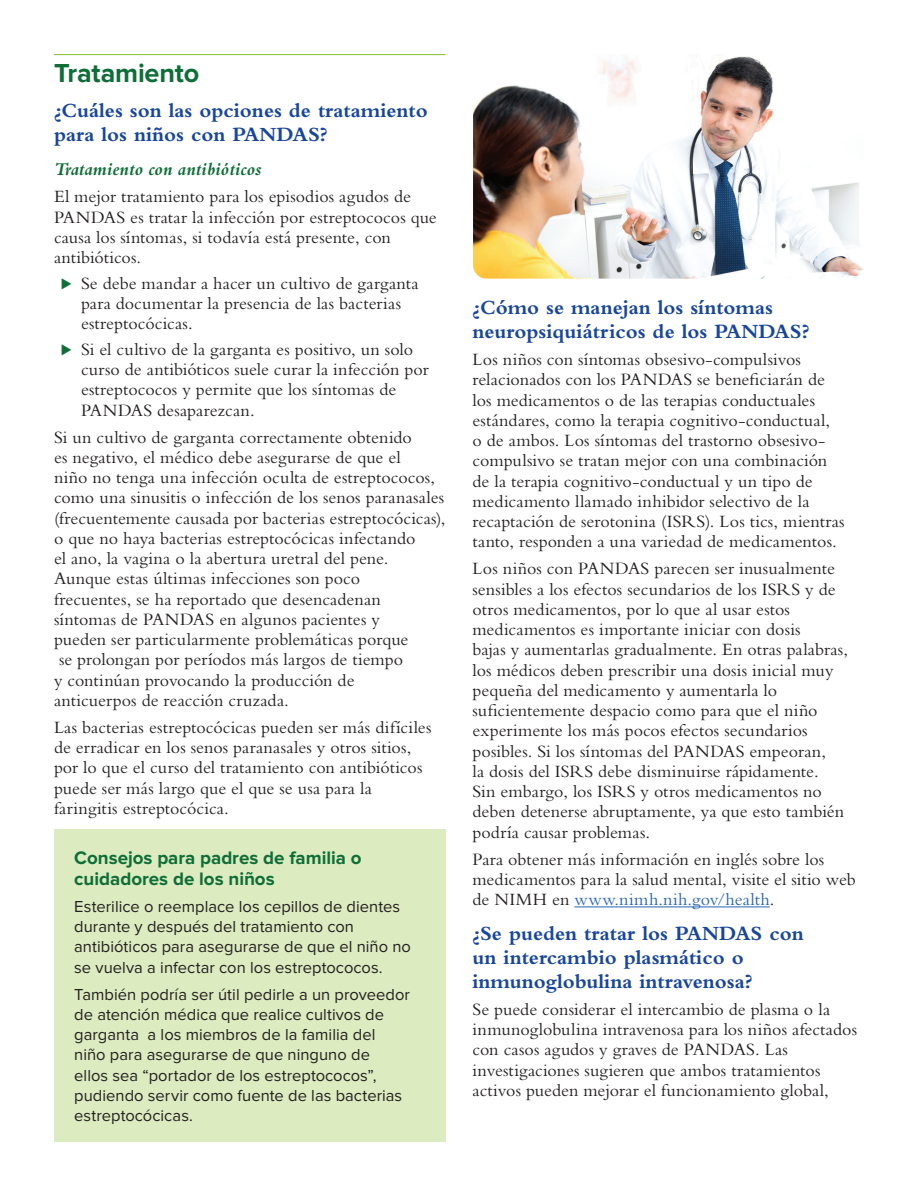
<style>
.page{position:relative;width:918px;height:1188px;background:#fff}
.page>*{position:absolute;margin:0;border:0;box-sizing:border-box;transform-origin:0 0}
.t1{font:700 27px "Proxima Nova";letter-spacing:-.005em;color:#0f6e38}
.t2{font:700 21px/24px "Bembo Std";color:#18469c}
.t3{font:700 18.75px/21px "Proxima Nova";color:#0f6e38}
.t4{font:italic 700 18.75px "Bembo Std";color:#0f6e38}
.t5{font:18px/20.2px "Bembo Std";letter-spacing:.005em;color:#231f20}
.t6{font:16.5px/20.2px "Proxima Nova";letter-spacing:.005em;color:#231f20}
.s1{font-family:"Proxima Nova";color:#0f6e38}
.s2{color:#2865b1}
</style>
<div class="page">
<hr style="left:54px;top:54px;width:392px;height:1px;background:#8fc63e">
<hr style="left:574px;top:906px;width:196px;height:1px;background:#2865b1">
<img style="left:473px;top:54px;width:390px;height:225px">
<div style="left:54px;top:829px;width:392px;height:312px;background:#dcebc0"></div>
<h2 class="t1" style="left:54px;top:61px;width:147px">Tratamiento</h2>
<h3 class="t2" style="left:54px;top:98px;width:375px">¿Cuáles son las opciones de tratamiento para los niños con PANDAS?</h3>
<h4 class="t4" style="left:54px;top:159px;width:209px">Tratamiento con antibióticos</h4>
<p class="t5" style="left:54px;top:186px;width:384px">El mejor tratamiento para los episodios agudos de PANDAS es tratar la infección por estreptococos que causa los síntomas, si todavía está presente, con antibióticos.</p>
<p class="t5" style="left:81px;top:273px;width:339px;text-indent:-20px"><span class="s1">⊲</span> Se debe mandar a hacer un cultivo de garganta para documentar la presencia de las bacterias estreptocócicas.</p>
<p class="t5" style="left:81px;top:339px;width:349px;text-indent:-20px"><span class="s1">⊲</span> Si el cultivo de la garganta es positivo, un solo curso de antibióticos suele curar la infección por estreptococos y permite que los síntomas de PANDAS desaparezcan.</p>
<p class="t5" style="left:54px;top:427px;width:393px">Si un cultivo de garganta correctamente obtenido<br>es negativo, el médico debe asegurarse de que el<br>niño no tenga una infección oculta de estreptococos, como una sinusitis o infección de los senos paranasales (frecuentemente causada por bacterias estreptocócicas), o que no haya bacterias estreptocócicas infectando<br>el ano, la vagina o la abertura uretral del pene.<br>Aunque estas últimas infecciones son poco<br>frecuentes, se ha reportado que desencadenan síntomas de PANDAS en algunos pacientes y<br>pueden ser particularmente problemáticas porque<br>se prolongan por períodos más largos de tiempo<br>y continúan provocando la producción de<br>anticuerpos de reacción cruzada.</p>
<p class="t5" style="left:54px;top:717px;width:379px">Las bacterias estreptocócicas pueden ser más difíciles de erradicar en los senos paranasales y otros sitios, por lo que el curso del tratamiento con antibióticos puede ser más largo que el que se usa para la faringitis estreptocócica.</p>
<h4 class="t3" style="left:74px;top:848px;width:289px">Consejos para padres de familia o cuidadores de los niños</h4>
<p class="t6" style="left:74px;top:897px;width:338px">Esterilice o reemplace los cepillos de dientes durante y después del tratamiento con antibióticos para asegurarse de que el niño no se vuelva a infectar con los estreptococos.</p>
<p class="t6" style="left:74px;top:985px;width:337px">También podría ser útil pedirle a un proveedor de atención médica que realice cultivos de garganta a los miembros de la familia del niño para asegurarse de que ninguno de<br>ellos sea “portador de los estreptococos”, pudiendo servir como fuente de las bacterias estreptocócicas.</p>
<h3 class="t2" style="left:472px;top:295px;width:338px">¿Cómo se manejan los síntomas neuropsiquiátricos de los PANDAS?</h3>
<p class="t5" style="left:472px;top:349px;width:374px">Los niños con síntomas obsesivo-compulsivos relacionados con los PANDAS se beneficiarán de los medicamentos o de las terapias conductuales estándares, como la terapia cognitivo-conductual,<br>o de ambos. Los síntomas del trastorno obsesivo&shy;compulsivo se tratan mejor con una combinación de la terapia cognitivo-conductual y un tipo de medicamento llamado inhibidor selectivo de la recaptación de serotonina (ISRS). Los tics, mientras tanto, responden a una variedad de medicamentos.</p>
<p class="t5" style="left:472px;top:558px;width:377px">Los niños con PANDAS parecen ser inusualmente sensibles a los efectos secundarios de los ISRS y de otros medicamentos, por lo que al usar estos medicamentos es importante iniciar con dosis<br>bajas y aumentarlas gradualmente. En otras palabras, los médicos deben prescribir una dosis inicial muy pequeña del medicamento y aumentarla lo suficientemente despacio como para que el niño experimente los más pocos efectos secundarios posibles. Si los síntomas del PANDAS empeoran,<br>la dosis del ISRS debe disminuirse rápidamente.<br>Sin embargo, los ISRS y otros medicamentos no deben detenerse abruptamente, ya que esto también podría causar problemas.</p>
<p class="t5" style="left:472px;top:849px;width:385px">Para obtener más información en inglés sobre los medicamentos para la salud mental, visite el sitio web de NIMH en <span class="s2">www.nimh.nih.gov/health</span>.</p>
<h3 class="t2" style="left:472px;top:921px;width:333px">¿Se pueden tratar los PANDAS con un intercambio plasmático o inmunoglobulina intravenosa?</h3>
<p class="t5" style="left:472px;top:999px;width:386px">Se puede considerar el intercambio de plasma o la inmunoglobulina intravenosa para los niños afectados con casos agudos y graves de PANDAS. Las investigaciones sugieren que ambos tratamientos activos pueden mejorar el funcionamiento global,</p>
</div>
